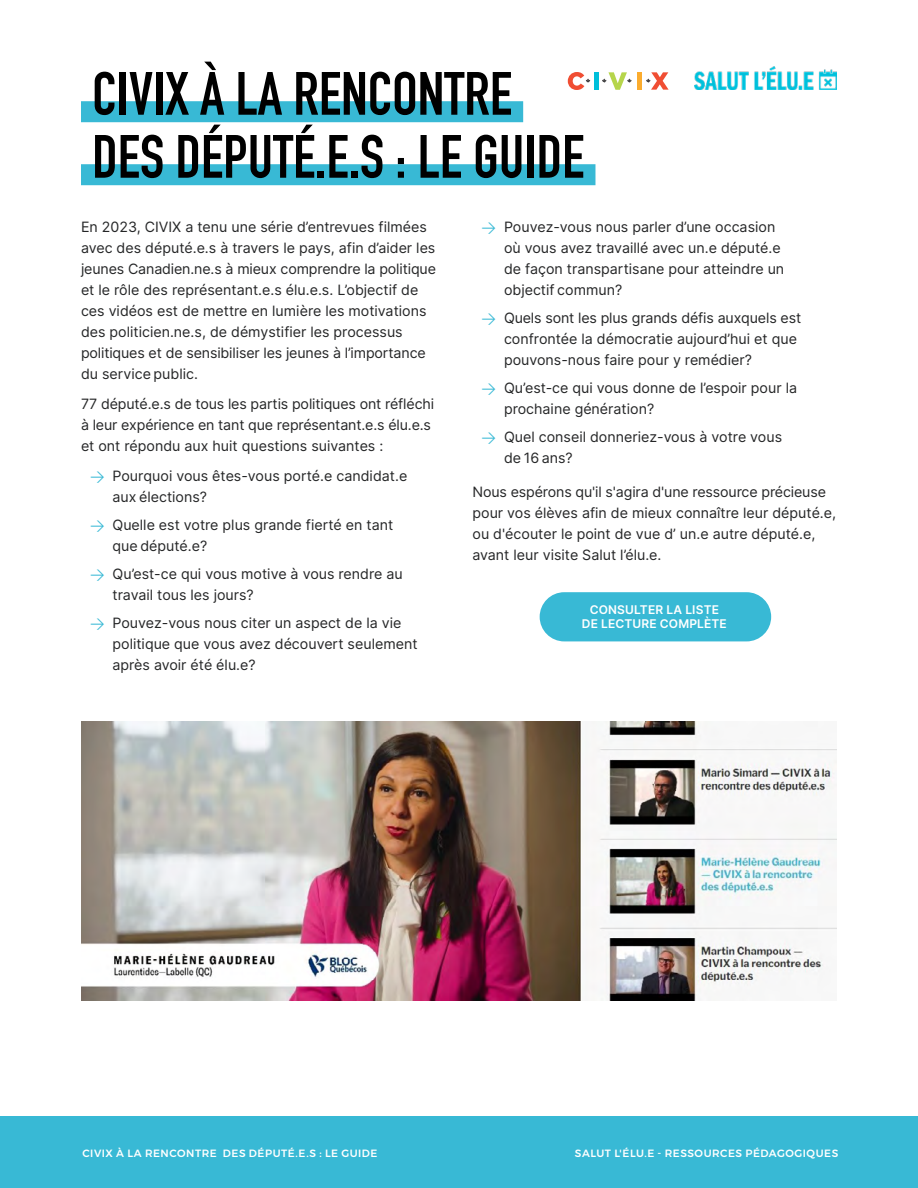
<style>
.page{position:relative;width:918px;height:1188px;background:#fff}
.page>*{position:absolute;margin:0;border:0;box-sizing:border-box;transform-origin:0 0}
.t1{font:700 60px/63px "DIN Condensed";color:#000}
.Body{font:14.25px/21px "Inter";color:#252627}
.Body-2{font:600 12px/13.5px "Inter";letter-spacing:.01em;color:#fff;text-align:center}
.t2{font:500 10.5px "Montserrat";letter-spacing:.05em;color:#fff}
.s1{font-family:"DIN Pro";color:#38b9d5}
</style>
<div class="page">
<div style="left:81px;top:101px;width:442px;height:21px;background:#38b9d5"></div>
<div style="left:81px;top:164px;width:514px;height:21px;background:#38b9d5"></div>
<img style="left:81px;top:722px;width:756px;height:279px">
<div style="left:540px;top:592px;width:231px;height:49px;background:#38b9d5;border-radius:25px"></div>
<div style="left:0;top:1116px;width:918px;height:72px;background:#38b9d5"></div>
<div style="left:594px;top:72px;width:5px;height:18px;background:#00bfda"></div>
<hr style="left:637px;top:72px;width:4px;height:18px;background:#fbac2e">
<svg style="left:602px;top:72px;width:30px;height:18px"></svg>
<svg style="left:646px;top:72px;width:23px;height:18px"></svg>
<svg style="left:568px;top:72px;width:22px;height:18px"></svg>
<img style="left:695px;top:66px;width:142px;height:24px">
<h1 class="t1" style="left:92px;top:62px;width:494px">CIVIX À LA RENCONTRE<br>DES DÉPUTÉ.E.S : LE GUIDE</h1>
<p class="Body" style="left:81px;top:216px;width:357px">En 2023, CIVIX a tenu une série d’entrevues filmées avec des député.e.s à travers le pays, afin d’aider les jeunes Canadien.ne.s à mieux comprendre la politique et le rôle des représentant.e.s élu.e.s. L’objectif de ces vidéos est de mettre en lumière les motivations des politicien.ne.s, de démystifier les processus politiques et de sensibiliser les jeunes à l’importance du service public.</p>
<p class="Body" style="left:81px;top:393px;width:355px">77 député.e.s de tous les partis politiques ont réfléchi à leur expérience en tant que représentant.e.s élu.e.s et ont répondu aux huit questions suivantes :</p>
<p class="Body" style="left:112px;top:465px;width:296px;text-indent:-22px"><span class="s1">→</span> Pourquoi vous êtes-vous porté.e candidat.e aux élections?</p>
<p class="Body" style="left:112px;top:514px;width:282px;text-indent:-22px"><span class="s1">→</span> Quelle est votre plus grande fierté en tant que député.e?</p>
<p class="Body" style="left:112px;top:563px;width:292px;text-indent:-22px"><span class="s1">→</span> Qu’est-ce qui vous motive à vous rendre au travail tous les jours?</p>
<p class="Body" style="left:112px;top:612px;width:307px;text-indent:-22px"><span class="s1">→</span> Pouvez-vous nous citer un aspect de la vie politique que vous avez découvert seulement après avoir été élu.e?</p>
<p class="Body" style="left:504px;top:216px;width:282px;text-indent:-22px"><span class="s1">→</span> Pouvez-vous nous parler d’une occasion où vous avez travaillé avec un.e député.e de façon transpartisane pour atteindre un objectif commun?</p>
<p class="Body" style="left:504px;top:307px;width:299px;text-indent:-22px"><span class="s1">→</span> Quels sont les plus grands défis auxquels est confrontée la démocratie aujourd’hui et que pouvons-nous faire pour y remédier?</p>
<p class="Body" style="left:504px;top:377px;width:295px;text-indent:-22px"><span class="s1">→</span> Qu’est-ce qui vous donne de l’espoir pour la prochaine génération?</p>
<p class="Body" style="left:504px;top:426px;width:280px;text-indent:-22px"><span class="s1">→</span> Quel conseil donneriez-vous à votre vous de 16 ans?</p>
<p class="Body" style="left:472px;top:481px;width:365px">Nous espérons qu'il s'agira d'une ressource précieuse pour vos élèves afin de mieux connaître leur député.e, ou d'écouter le point de vue d’ un.e autre député.e, avant leur visite Salut l’élu.e.</p>
<p class="Body-2" style="left:582px;top:603px;width:147px">CONSULTER LA LISTE<br>DE LECTURE COMPLÈTE</p>
<p class="t2" style="left:83px;top:1145px;width:297px">CIVIX À LA RENCONTRE DES DÉPUTÉ.E.S : LE GUI DE</p>
<p class="t2" style="left:575px;top:1145px;width:265px">SALUT L'ÉLU.E - RESSOURCES PÉDAGOGIQUES</p>
</div>
